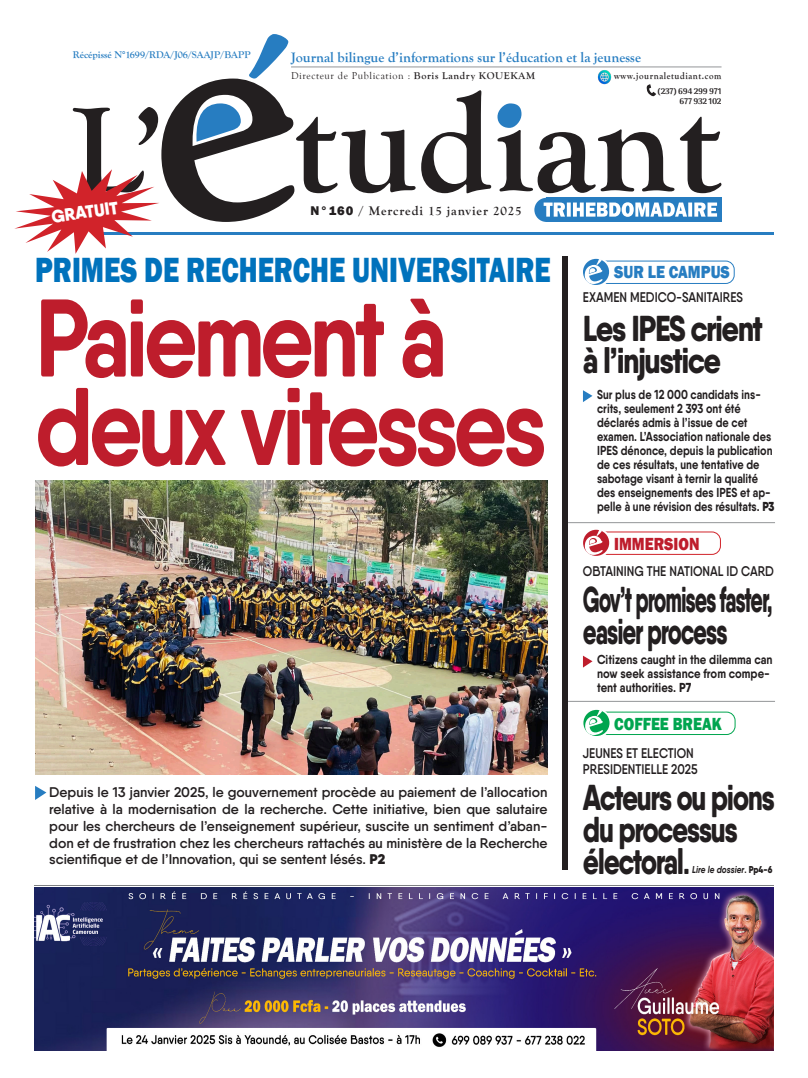
<style>
.page{position:relative;width:808px;height:1078px;background:#fff}
.page>*{position:absolute;margin:0;border:0;box-sizing:border-box;transform-origin:0 0}
.Titre_plus_grand{font:700 110px/88.4px "Qanelas Soft";letter-spacing:-.05em;color:#be1d2c;scale:.85 1}
.t1{font:800 36px/32px "Qanelas Soft";letter-spacing:-.05em;color:#231f20;scale:.78 1}
.t2{font:800 36px/32px "Qanelas Soft";letter-spacing:-.05em;color:#231f20;scale:.6 1}
.Surtitre_UNE{font:800 36px "Franklin Gothic";color:#0072bc;scale:.77 1}
.t3{font:800 36px/32px "Qanelas Soft";letter-spacing:-.05em;color:#231f20;scale:.85 1}
.Surtitre_UNE-2{font:800 18px "Franklin Gothic";color:#277dc1;scale:.85 1}
.Surtitre_UNE-3{font:800 18px "Franklin Gothic";color:#00a54f;scale:.85 1}
.Surtitre_UNE-4{font:800 18px "Franklin Gothic";color:#be1d2c;scale:.85 1}
.t4{font:900 17.7px "Qanelas Soft";color:#fff;scale:.96 1}
.t5{font:700 14.2px "Goudy Old Style T";color:#277dc1}
.Chapo{font:600 14px/16.8px "Qanelas Soft";color:#231f20;text-align:justify}
.Chapo-2{font:600 14px/16px "Qanelas Soft";color:#231f20;scale:.85 1}
.t6{font:700 13px/14px "Qanelas Soft";color:#231f20;scale:.84 1}
.t7{font:700 13px/14px "Qanelas Soft";color:#231f20;scale:.87 1}
.t8{font:700 13px "Goudy Old Style T";letter-spacing:.07em;color:#231f20}
.t9{font:10.2px "Goudy Old Style T";letter-spacing:.06em;color:#231f20}
.t10{font:700 10.1px "Goudy Old Style T";color:#277dc1}
.t11{font:italic 700 10px "Qanelas Soft";color:#231f20;scale:.83 1}
.t12{font:700 9.7px "Goudy Old Style T";letter-spacing:.07em;color:#231f20;scale:.91 1}
.t13{font:900 8.1px "Arima Madurai";letter-spacing:-.025em;color:#231f20}
.s1{font-weight:700}
.s2{font-family:"Franklin Gothic";font-weight:800}
.s3{font-weight:900}
.s4{font-weight:800}
.s5{font-style:normal}
.s6{font-weight:900;font-style:normal}
</style>
<div class="page">
<hr style="left:97px;top:232px;width:677px;height:3px;background:#277dc1">
<img style="left:597px;top:70px;width:15px;height:14px">
<svg style="left:680px;top:117px;width:41px;height:76px"></svg>
<svg style="left:497px;top:103px;width:177px;height:90px"></svg>
<div style="left:546px;top:197px;width:175px;height:25px;background:#277dc1"></div>
<div style="left:534px;top:198px;width:24px;height:24px;background:#277dc1;border-radius:50%"></div>
<svg style="left:544px;top:202px;width:173px;height:15px"></svg>
<hr style="left:291px;top:67px;width:430px;height:1px;background:#939598">
<svg style="left:646px;top:84px;width:10px;height:12px"></svg>
<svg style="left:14px;top:34px;width:477px;height:220px"></svg>
<div style="left:562px;top:255px;width:6px;height:614px;background:#231f20"></div>
<img style="left:35px;top:480px;width:512px;height:294px">
<svg style="left:35px;top:786px;width:11px;height:13px"></svg>
<div style="left:596px;top:261px;width:138px;height:23px;border:1px solid #277dc1;border-radius:9px"></div>
<svg style="left:583px;top:259px;width:26px;height:26px"></svg>
<div style="left:596px;top:711px;width:139px;height:23px;border:1px solid #00a54f;border-radius:9px"></div>
<svg style="left:581px;top:708px;width:30px;height:29px"></svg>
<svg style="left:583px;top:709px;width:26px;height:26px"></svg>
<div style="left:596px;top:531px;width:125px;height:23px;border:1px solid #d1232a;border-radius:9px"></div>
<svg style="left:581px;top:528px;width:30px;height:30px"></svg>
<svg style="left:583px;top:529px;width:26px;height:26px"></svg>
<svg style="left:583px;top:390px;width:9px;height:12px"></svg>
<svg style="left:583px;top:655px;width:9px;height:12px"></svg>
<hr style="left:568px;top:522px;width:207px;height:1px;background:#939598">
<hr style="left:568px;top:701px;width:207px;height:1px;background:#939598">
<img style="left:35px;top:887px;width:739px;height:163px">
<hr style="left:35px;top:885px;width:739px;height:1px;background:#7e8083">
<p class="t10" style="left:73px;top:49px;width:179px">Récépissé N°1699/RDA/J06/SAAJP/BAPP</p>
<p class="t4" style="left:50px;top:205px;width:71px;rotate:-8deg">GRATUIT</p>
<p class="t5" style="left:291px;top:49px;width:351px">Journal bilingue d’informations sur l’éducation et la jeunesse</p>
<p class="t9" style="left:291px;top:70px;width:246px">Directeur de Publication : <span class="s1">Boris Landry KOUEKAM</span></p>
<p class="t12" style="left:614px;top:70px;width:120px">www.journaletudiant.com</p>
<p class="t13" style="left:657px;top:85px;width:66px">(237) 694 299 971</p>
<p class="t13" style="left:679px;top:95px;width:43px">677 932 102</p>
<p class="t8" style="left:310px;top:203px;width:213px"><span class="s2">N°160</span> / Mercredi 15 janvier 2025</p>
<p class="Surtitre_UNE" style="left:35px;top:246px;width:671px">PRIMES DE RECHERCHE UNIVERSITAIRE</p>
<p class="Titre_plus_grand" style="left:35px;top:293px;width:604px">Paiement à deux vitesses</p>
<p class="Chapo" style="left:49px;top:783px;width:500px">Depuis le 13 janvier 2025, le gouvernement procède au paiement de l’allocation relative à la modernisation de la recherche. Cette initiative, bien que salutaire pour les chercheurs de l’enseignement supérieur, suscite un sentiment d’aban&shy;don et de frustration chez les chercheurs rattachés au ministère de la Recherche scientifique et de l’Innovation, qui se sentent lésés. <span class="s3">P2</span></p>
<p class="Surtitre_UNE-2" style="left:614px;top:260px;width:138px">SUR LE CAMPUS</p>
<p class="Chapo-2" style="left:583px;top:289px;width:190px">EXAMEN MEDICO-SANITAIRES</p>
<p class="t3" style="left:583px;top:312px;width:213px">Les IPES crient à l’injustice</p>
<p class="t6" style="left:597px;top:387px;width:213px">Sur plus de 12 000 candidats ins&shy;crits, seulement 2 393 ont été déclarés admis à l’issue de cet examen. L’Association nationale des IPES dénonce, depuis la publication de ces résultats, une tentative de sabotage visant à ternir la qualité des enseignements des IPES et ap&shy;pelle à une révision des résultats. <span class="s3">P3</span></p>
<p class="Surtitre_UNE-4" style="left:614px;top:532px;width:102px">IMMERSION</p>
<p class="Chapo-2" style="left:583px;top:563px;width:226px">OBTAINING THE NATIONAL ID CARD</p>
<p class="t2" style="left:583px;top:583px;width:318px">Gov’t promises faster, easier process</p>
<p class="t7" style="left:597px;top:652px;width:203px">Citizens caught in the dilemma can now seek assistance from compe&shy;tent authorities. <span class="s4">P7</span></p>
<p class="Surtitre_UNE-3" style="left:614px;top:712px;width:128px">COFFEE BREAK</p>
<p class="Chapo-2" style="left:583px;top:744px;width:137px">JEUNES ET ELECTION<br>PRESIDENTIELLE 2025</p>
<p class="t1" style="left:583px;top:781px;width:248px">Acteurs ou pions du processus électoral<span class="s1">.</span></p>
<p class="t11" style="left:692px;top:863px;width:98px">Lire le dossier<span class="s5">.</span> <span class="s6">Pp4-6</span></p>
</div>
